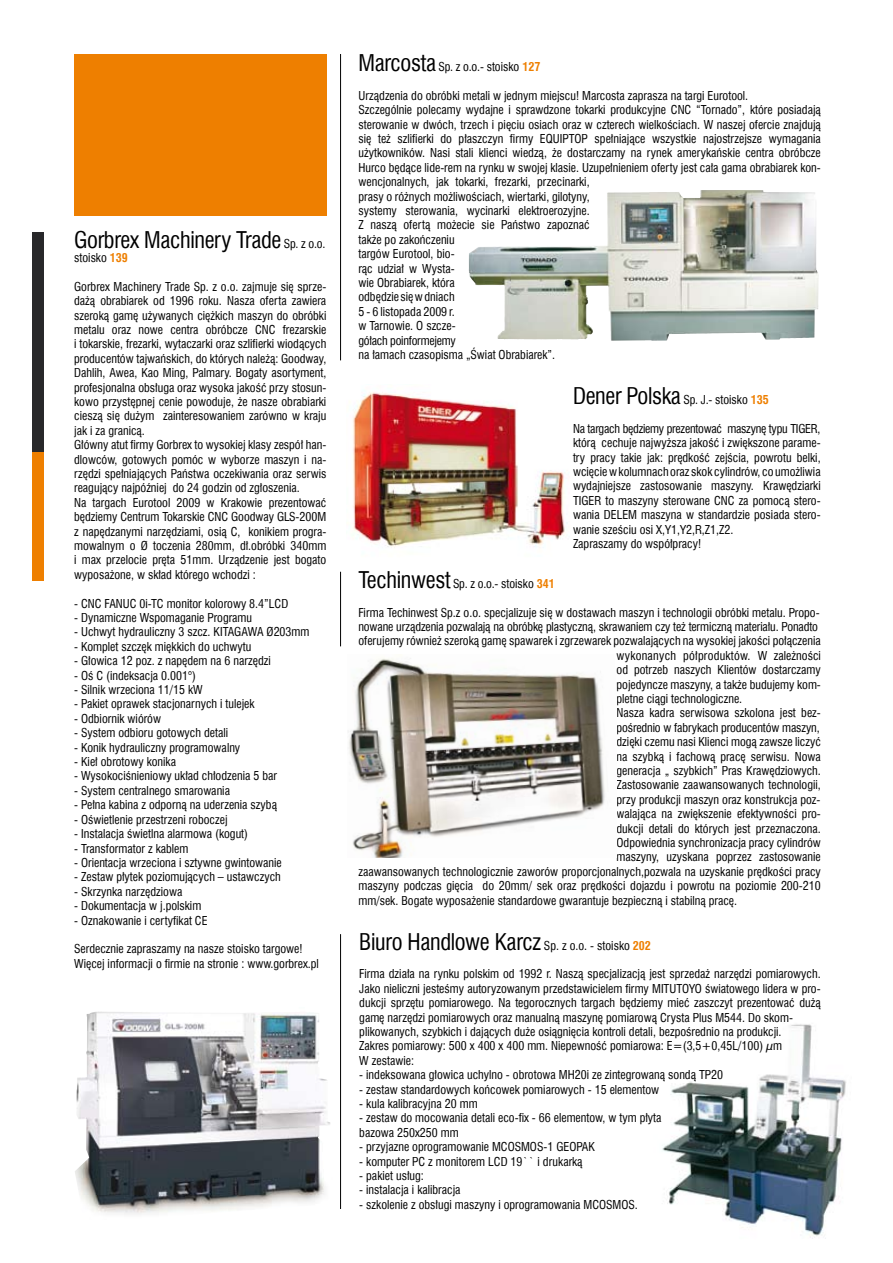
<style>
.page{position:relative;width:893px;height:1263px;background:#fff}
.page>*{position:absolute;margin:0;border:0;box-sizing:border-box;transform-origin:0 0}
.t1{font:22.5px "Swis 721 Cn EU";letter-spacing:-.015em;color:#000}
.t2{font:12px/14.4px "Swis 721 Cn EU";color:#000}
.t3{font:12px "Swis 721 Cn EU";letter-spacing:.02em;color:#000}
.s1{font-size:12px}
.s2{font-weight:700;color:#ee7f00}
.s3{font-size:22.5px}
.s4{font-weight:700;font-size:12px;color:#ee7f00}
</style>
<div class="page">
<img style="left:662px;top:1024px;width:184px;height:215px">
<img style="left:75px;top:1005px;width:267px;height:209px">
<div style="left:74px;top:54px;width:253px;height:162px;background:#ee7f00"></div>
<img style="left:586px;top:190px;width:233px;height:151px">
<img style="left:353px;top:392px;width:215px;height:156px">
<hr style="left:340px;top:54px;width:1px;height:306px;background:#000">
<div style="left:32px;top:233px;width:12px;height:219px;background:#28282a"></div>
<div style="left:32px;top:452px;width:12px;height:128px;background:#ee7f00"></div>
<img style="left:348px;top:658px;width:257px;height:199px">
<hr style="left:340px;top:572px;width:1px;height:74px;background:#000">
<hr style="left:340px;top:934px;width:1px;height:275px;background:#000">
<h1 class="t1" style="left:74px;top:225px;width:253px">Gorbrex Machinery Trade <span class="s1">Sp. z o.o.</span></h1>
<p class="t2" style="left:74px;top:250px;width:55px">stoisko <span class="s2">139</span></p>
<p class="t2" style="left:74px;top:279px;width:254px">Gorbrex Machinery Trade Sp. z o.o. zajmuje się sprze&shy;dażą obrabiarek od 1996 roku. Nasza oferta zawiera szeroką gamę używanych ciężkich maszyn do obróbki metalu oraz nowe centra obróbcze CNC frezarskie i tokarskie, frezarki, wytaczarki oraz szlifierki wiodących producentów tajwańskich, do których należą: Goodway, Dahlih, Awea, Kao Ming, Palmary. Bogaty asortyment, profesjonalna obsługa oraz wysoka jakość przy stosun&shy;kowo przystępnej cenie powoduje, że nasze obrabiarki cieszą się dużym zainteresowaniem zarówno w kraju jak i za granicą.<br>Główny atut firmy Gorbrex to wysokiej klasy zespół han&shy;dlowców, gotowych pomóc w wyborze maszyn i na&shy;rzędzi spełniających Państwa oczekiwania oraz serwis reagujący najpóźniej do 24 godzin od zgłoszenia.<br>Na targach Eurotool 2009 w Krakowie prezentować będziemy Centrum Tokarskie CNC Goodway GLS-200M z napędzanymi narzędziami, osią C, konikiem progra&shy;mowalnym o Ø toczenia 280mm, dł.obróbki 340mm i max przelocie pręta 51mm. Urządzenie jest bogato wyposażone, w skład którego wchodzi :</p>
<p class="t2" style="left:74px;top:596px;width:216px">- CNC FANUC 0i-TC monitor kolorowy 8.4”LCD</p>
<p class="t2" style="left:74px;top:610px;width:179px">- Dynamiczne Wspomaganie Programu</p>
<p class="t2" style="left:74px;top:625px;width:237px">- Uchwyt hydrauliczny 3 szcz. KITAGAWA Ø203mm</p>
<p class="t2" style="left:74px;top:639px;width:179px">- Komplet szczęk miękkich do uchwytu</p>
<p class="t2" style="left:74px;top:654px;width:198px">- Głowica 12 poz. z napędem na 6 narzędzi</p>
<p class="t2" style="left:74px;top:668px;width:123px">- Oś C (indeksacja 0.001°)</p>
<p class="t2" style="left:74px;top:682px;width:130px">- Silnik wrzeciona 11/15 kW</p>
<p class="t2" style="left:74px;top:697px;width:182px">- Pakiet oprawek stacjonarnych i tulejek</p>
<p class="t2" style="left:74px;top:711px;width:88px">- Odbiornik wiórów</p>
<p class="t2" style="left:74px;top:726px;width:155px">- System odbioru gotowych detali</p>
<p class="t2" style="left:74px;top:740px;width:168px">- Konik hydrauliczny programowalny</p>
<p class="t2" style="left:74px;top:754px;width:103px">- Kieł obrotowy konika</p>
<p class="t2" style="left:74px;top:769px;width:204px">- Wysokociśnieniowy układ chłodzenia 5 bar</p>
<p class="t2" style="left:74px;top:783px;width:157px">- System centralnego smarowania</p>
<p class="t2" style="left:74px;top:798px;width:204px">- Pełna kabina z odporną na uderzenia szybą</p>
<p class="t2" style="left:74px;top:812px;width:155px">- Oświetlenie przestrzeni roboczej</p>
<p class="t2" style="left:74px;top:826px;width:175px">- Instalacja świetlna alarmowa (kogut)</p>
<p class="t2" style="left:74px;top:841px;width:116px">- Transformator z kablem</p>
<p class="t2" style="left:74px;top:855px;width:209px">- Orientacja wrzeciona i sztywne gwintowanie</p>
<p class="t2" style="left:74px;top:870px;width:208px">- Zestaw płytek poziomujących – ustawczych</p>
<p class="t2" style="left:74px;top:884px;width:110px">- Skrzynka narzędziowa</p>
<p class="t2" style="left:74px;top:898px;width:129px">- Dokumentacja w j.polskim</p>
<p class="t2" style="left:74px;top:913px;width:135px">- Oznakowanie i certyfikat CE</p>
<p class="t2" style="left:74px;top:942px;width:246px">Serdecznie zapraszamy na nasze stoisko targowe!<br>Więcej informacji o firmie na stronie : www.gorbrex.pl</p>
<p class="t2" style="left:358px;top:59px;width:183px"><span class="s3">Marcosta</span> Sp. z o.o.- stoisko <span class="s2">127</span></p>
<p class="t2" style="left:358px;top:88px;width:464px">Urządzenia do obróbki metali w jednym miejscu! Marcosta zaprasza na targi Eurotool.<br>Szczególnie polecamy wydajne i sprawdzone tokarki produkcyjne CNC “Tornado”, które posiadają sterowanie w dwóch, trzech i pięciu osiach oraz w czterech wielkościach. W naszej ofercie znajdują się też szlifierki do płaszczyn firmy EQUIPTOP spełniające wszystkie najostrzejsze wymagania użytkowników. Nasi stali klienci wiedzą, że dostarczamy na rynek amerykańskie centra obróbcze Hurco będące lide-rem na rynku w swojej klasie. Uzupełnieniem oferty jest cała gama obrabiarek kon&shy;wencjonalnych, jak tokarki, frezarki, przecinarki,<br>prasy o różnych możliwościach, wiertarki, gilotyny,<br>systemy sterowania, wycinarki elektroerozyjne.<br>Z naszą ofertą możecie sie Państwo zapoznać<br>także po zakończeniu<br>targów Eurotool, bio-<br>rąc udział w Wysta-<br>wie Obrabiarek, która<br>odbędzie się w dniach<br>5 - 6 listopada 2009 r.<br>w Tarnowie. O szcze-<br>gółach poinformejemy<br>na łamach czasopisma „Świat Obrabiarek”.</p>
<p class="t2" style="left:573px;top:392px;width:197px"><span class="s3">Dener Polska</span> Sp. J.- stoisko <span class="s2">135</span></p>
<p class="t2" style="left:573px;top:421px;width:249px">Na targach będziemy prezentować maszynę typu TIGER, którą cechuje najwyższa jakość i zwiększone parame&shy;try pracy takie jak: prędkość zejścia, powrotu belki, wcięcie w kolumnach oraz skok cylindrów, co umożliwia wydajniejsze zastosowanie maszyny. Krawędziarki TIGER to maszyny sterowane CNC za pomocą stero&shy;wania DELEM maszyna w standardzie posiada stero&shy;wanie sześciu osi X,Y1,Y2,R,Z1,Z2.<br>Zapraszamy do współpracy!</p>
<p class="t2" style="left:358px;top:576px;width:198px"><span class="s3">Techinwest</span> Sp. z o.o.- stoisko <span class="s2">341</span></p>
<p class="t2" style="left:358px;top:605px;width:463px">Firma Techinwest Sp.z o.o. specjalizuje się w dostawach maszyn i technologii obróbki metalu. Propo-</p>
<p class="t2" style="left:358px;top:619px;width:461px">nowane urządzenia pozwalają na obróbkę plastyczną, skrawaniem czy też termiczną materiału. Ponadto</p>
<p class="t2" style="left:358px;top:634px;width:464px">oferujemy również szeroką gamę spawarek i zgrzewarek pozwalających na wysokiej jakości połączenia</p>
<p class="t3" style="left:617px;top:647px;width:206px">wykonanych półproduktów. W zależności</p>
<p class="t2" style="left:617px;top:663px;width:206px">od potrzeb naszych Klientów dostarczamy</p>
<p class="t2" style="left:617px;top:677px;width:206px">pojedyncze maszyny, a także budujemy kom-</p>
<p class="t2" style="left:617px;top:691px;width:127px">pletne ciągi technologiczne.</p>
<p class="t2" style="left:617px;top:706px;width:206px">Nasza kadra serwisowa szkolona jest bez-</p>
<p class="t2" style="left:617px;top:720px;width:205px">pośrednio w fabrykach producentów maszyn,</p>
<p class="t2" style="left:617px;top:735px;width:206px">dzięki czemu nasi Klienci mogą zawsze liczyć</p>
<p class="t2" style="left:617px;top:749px;width:206px">na szybką i fachową pracę serwisu. Nowa</p>
<p class="t2" style="left:617px;top:763px;width:206px">generacja „ szybkich” Pras Krawędziowych.</p>
<p class="t2" style="left:617px;top:778px;width:206px">Zastosowanie zaawansowanych technologii,</p>
<p class="t2" style="left:617px;top:792px;width:205px">przy produkcji maszyn oraz konstrukcja poz-</p>
<p class="t2" style="left:617px;top:807px;width:206px">walająca na zwiększenie efektywności pro-</p>
<p class="t2" style="left:617px;top:821px;width:206px">dukcji detali do których jest przeznaczona.</p>
<p class="t2" style="left:617px;top:835px;width:206px">Odpowiednia synchronizacja pracy cylindrów</p>
<p class="t2" style="left:617px;top:850px;width:206px">maszyny, uzyskana poprzez zastosowanie</p>
<p class="t2" style="left:358px;top:864px;width:464px">zaawansowanych technologicznie zaworów proporcjonalnych,pozwala na uzyskanie prędkości pracy</p>
<p class="t2" style="left:358px;top:879px;width:464px">maszyny podczas gięcia do 20mm/ sek oraz prędkości dojazdu i powrotu na poziomie 200-210</p>
<p class="t2" style="left:358px;top:893px;width:380px">mm/sek. Bogate wyposażenie standardowe gwarantuje bezpieczną i stabilną pracę.</p>
<h1 class="t1" style="left:359px;top:927px;width:293px">Biuro Handlowe Karcz <span class="s1">Sp. z o.o. - stoisko</span> <span class="s4">202</span></h1>
<p class="t2" style="left:359px;top:967px;width:463px">Firma działa na rynku polskim od 1992 r. Naszą specjalizacją jest sprzedaż narzędzi pomiarowych.<br>Jako nieliczni jesteśmy autoryzowanym przedstawicielem firmy MITUTOYO światowego lidera w pro&shy;dukcji sprzętu pomiarowego. Na tegorocznych targach będziemy mieć zaszczyt prezentować dużą gamę narzędzi pomiarowych oraz manualną maszynę pomiarową Crysta Plus M544. Do skom&shy;plikowanych, szybkich i dających duże osiągnięcia kontroli detali, bezpośrednio na produkcji.<br>Zakres pomiarowy: 500 x 400 x 400 mm. Niepewność pomiarowa: E=(3,5+0,45L/100) μm<br>W zestawie:</p>
<p class="t2" style="left:359px;top:1068px;width:365px">- indeksowana głowica uchylno - obrotowa MH20i ze zintegrowaną sondą TP20</p>
<p class="t2" style="left:359px;top:1082px;width:301px">- zestaw standardowych końcowek pomiarowych - 15 elementow</p>
<p class="t2" style="left:359px;top:1096px;width:120px">- kula kalibracyjna 20 mm</p>
<p class="t2" style="left:359px;top:1111px;width:304px">- zestaw do mocowania detali eco-fix - 66 elementow, w tym płyta bazowa 250x250 mm</p>
<p class="t2" style="left:359px;top:1140px;width:237px">- przyjazne oprogramowanie MCOSMOS-1 GEOPAK</p>
<p class="t2" style="left:359px;top:1154px;width:225px">- komputer PC z monitorem LCD 19`` i drukarką</p>
<p class="t2" style="left:359px;top:1168px;width:66px">- pakiet usług:</p>
<p class="t2" style="left:359px;top:1183px;width:103px">- instalacja i kalibracja</p>
<p class="t2" style="left:359px;top:1197px;width:280px">- szkolenie z obsługi maszyny i oprogramowania MCOSMOS.</p>
</div>
